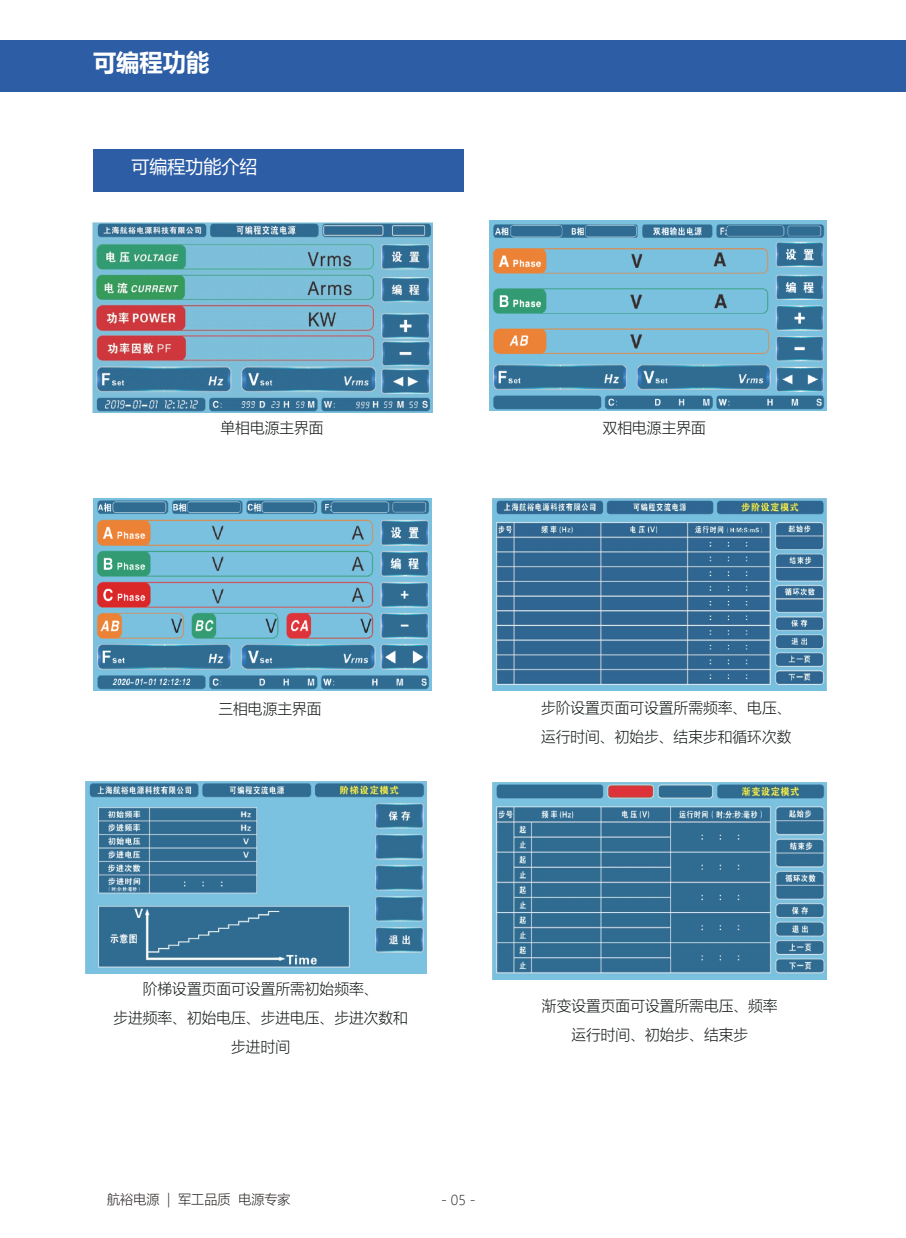
<style>
.page{position:relative;width:906px;height:1238px;background:#fff}
.page>*{position:absolute;margin:0;border:0;box-sizing:border-box;transform-origin:0 0}
.t1{font:700 24px "Microsoft Ya Hei";color:#fff}
.t2{font:18px "Microsoft Ya Hei";color:#fff}
.t3{font:300 15px/28.8px "Microsoft Ya Hei";color:#121717;text-align:center}
.t4{font:300 13.5px "Microsoft Ya Hei";color:#262220}
.t5{font:300 13.5px "Microsoft Ya Hei";color:#241f1f}
</style>
<div class="page">
<div style="left:1px;top:40px;width:905px;height:52px;background:#2c5da5"></div>
<div style="left:93px;top:150px;width:370px;height:42px;background:#2c5da5"></div>
<img style="left:92px;top:222px;width:340px;height:190px">
<img style="left:492px;top:498px;width:334px;height:192px">
<img style="left:85px;top:781px;width:341px;height:192px">
<img style="left:492px;top:782px;width:334px;height:197px">
<img style="left:489px;top:220px;width:337px;height:190px">
<img style="left:94px;top:498px;width:337px;height:192px">
<h1 class="t1" style="left:93px;top:46px;width:118px">可编程功能</h1>
<p class="t2" style="left:132px;top:154px;width:127px">可编程功能介绍</p>
<p class="t3" style="left:220px;top:413px;width:105px">单相电源主界面</p>
<p class="t3" style="left:603px;top:413px;width:105px">双相电源主界面</p>
<p class="t3" style="left:218px;top:693px;width:105px">三相电源主界面</p>
<p class="t3" style="left:541px;top:692px;width:252px;text-align:left">步阶设置页面可设置所需频率、电压、运行时间、初始步、结束步和循环次数</p>
<p class="t3" style="left:113px;top:973px;width:296px">阶梯设置页面可设置所需初始频率、<br>步进频率、初始电压、步进电压、步进次数和步进时间</p>
<p class="t4" style="left:107px;top:1190px;width:185px">航裕电源 | 军工品质 电源专家</p>
<p class="t5" style="left:441px;top:1191px;width:36px">- 05 -</p>
<p class="t3" style="left:542px;top:990px;width:237px">渐变设置页面可设置所需电压、频率运行时间、初始步、结束步</p>
</div>
